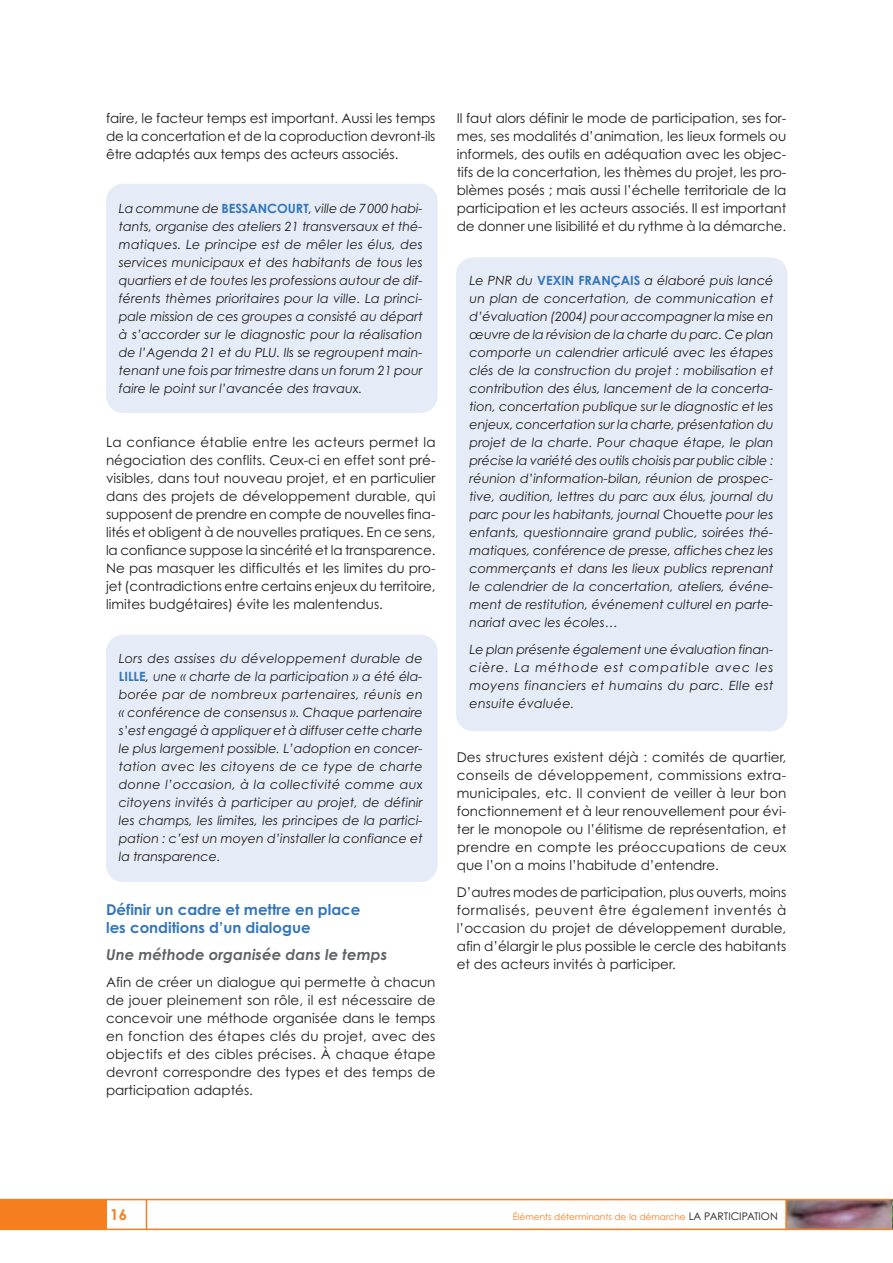
<style>
.page{position:relative;width:893px;height:1263px;background:#fff}
.page>*{position:absolute;margin:0;border:0;box-sizing:border-box;transform-origin:0 0}
.t1{font:700 15px/18px "Century Gothic";color:#3376bc}
.t2{font:italic 700 15px "Century Gothic";color:#616466}
.t3{font:700 15px "Century Gothic";color:#f57f1e}
.t4{font:13.5px/18px "Century Gothic";color:#201d1d;text-align:justify}
.t5{font:italic 12.75px/18px "Century Gothic";color:#201d1d;text-align:justify}
.t6{font:9px "Century Gothic";color:#f57f1e}
.s1{font-weight:700;font-style:normal;color:#3376bc}
.s2{font-style:normal}
.s3{font-size:10.5px;color:#201d1d}
</style>
<div class="page">
<div style="left:456px;top:257px;width:331px;height:474px;background:#e6ecf7;border-radius:17px"></div>
<div style="left:106px;top:184px;width:332px;height:229px;background:#e6ecf7;border-radius:17px"></div>
<div style="left:106px;top:635px;width:332px;height:247px;background:#e6ecf7;border-radius:17px"></div>
<div style="left:0;top:1199px;width:106px;height:30px;background:#f57f1e"></div>
<img style="left:787px;top:1200px;width:105px;height:29px">
<hr style="left:0;top:1199px;width:892px;height:1px;background:#f58023">
<hr style="left:0;top:1229px;width:892px;height:1px;background:#f58023">
<hr style="left:785px;top:1199px;width:2px;height:30px;background:#f58023">
<hr style="left:146px;top:1199px;width:1px;height:30px;background:#f58023">
<hr style="left:892px;top:1200px;width:1px;height:30px;background:#f57f1e">
<p class="t4" style="left:106px;top:110px;width:331px">faire, le facteur temps est important. Aussi les temps de la concertation et de la coproduction devront-ils être adaptés aux temps des acteurs associés.</p>
<p class="t5" style="left:119px;top:201px;width:305px">La commune de <span class="s1">BESSANCOURT</span>, ville de 7000 habi&shy;tants, organise des ateliers 21 transversaux et thé&shy;matiques. Le principe est de mêler les élus, des services municipaux et des habitants de tous les quartiers et de toutes les professions autour de dif&shy;férents thèmes prioritaires pour la ville. La princi&shy;pale mission de ces groupes a consisté au départ à s’accorder sur le diagnostic pour la réalisation de l’Agenda 21 et du PLU. Ils se regroupent main&shy;tenant une fois par trimestre dans un forum 21 pour faire le point sur l’avancée des travaux.</p>
<p class="t4" style="left:106px;top:434px;width:331px">La confiance établie entre les acteurs permet la négociation des conflits. Ceux-ci en effet sont pré&shy;visibles, dans tout nouveau projet, et en particulier dans des projets de développement durable, qui supposent de prendre en compte de nouvelles fina&shy;lités et obligent à de nouvelles pratiques. En ce sens, la confiance suppose la sincérité et la transparence.<br>Ne pas masquer les difficultés et les limites du pro&shy;jet (contradictions entre certains enjeux du territoire, limites budgétaires) évite les malentendus.</p>
<p class="t5" style="left:119px;top:650px;width:305px">Lors des assises du développement durable de <span class="s1">LILLE</span>, une « charte de la participation » a été éla&shy;borée par de nombreux partenaires, réunis en « conférence de consensus ». Chaque partenaire s’est engagé à appliquer et à diffuser cette charte le plus largement possible. L’adoption en concer&shy;tation avec les citoyens de ce type de charte donne l’occasion, à la collectivité comme aux citoyens invités à participer au projet, de définir les champs, les limites, les principes de la partici&shy;pation : c’est un moyen d’installer la confiance et la transparence.</p>
<p class="t1" style="left:106px;top:902px;width:256px">Définir un cadre et mettre en place les conditions d’un dialogue</p>
<p class="t2" style="left:106px;top:949px;width:283px">Une méthode organisée dans le temps</p>
<p class="t4" style="left:106px;top:974px;width:331px">Afin de créer un dialogue qui permette à chacun de jouer pleinement son rôle, il est nécessaire de concevoir une méthode organisée dans le temps en fonction des étapes clés du projet, avec des objectifs et des cibles précises. À chaque étape devront correspondre des types et des temps de participation adaptés.</p>
<p class="t4" style="left:457px;top:110px;width:331px">Il faut alors définir le mode de participation, ses for&shy;mes, ses modalités d’animation, les lieux formels ou informels, des outils en adéquation avec les objec&shy;tifs de la concertation, les thèmes du projet, les pro&shy;blèmes posés ; mais aussi l’échelle territoriale de la participation et les acteurs associés. Il est important de donner une lisibilité et du rythme à la démarche.</p>
<p class="t5" style="left:469px;top:273px;width:305px">Le PNR du <span class="s1">VEXIN FRANÇAIS</span> a élaboré puis lancé un plan de concertation, de communication et d’évaluation (2004) pour accompagner la mise en œuvre de la révision de la charte du parc. Ce plan comporte un calendrier articulé avec les étapes clés de la construction du projet : mobilisation et contribution des élus, lancement de la concerta&shy;tion, concertation publique sur le diagnostic et les enjeux, concertation sur la charte, présentation du projet de la charte. Pour chaque étape, le plan précise la variété des outils choisis par public cible : réunion d’information-bilan, réunion de prospec&shy;tive, audition, lettres du parc aux élus, journal du parc pour les habitants, journal <span class="s2">Chouette</span> pour les enfants, questionnaire grand public, soirées thé&shy;matiques, conférence de presse, affiches chez les commerçants et dans les lieux publics reprenant le calendrier de la concertation, ateliers, événe&shy;ment de restitution, événement culturel en parte&shy;nariat avec les écoles…</p>
<p class="t5" style="left:469px;top:642px;width:305px">Le plan présente également une évaluation finan&shy;cière. La méthode est compatible avec les moyens financiers et humains du parc. Elle est ensuite évaluée.</p>
<p class="t4" style="left:457px;top:749px;width:331px">Des structures existent déjà : comités de quartier, conseils de développement, commissions extra&shy;municipales, etc. Il convient de veiller à leur bon fonctionnement et à leur renouvellement pour évi&shy;ter le monopole ou l’élitisme de représentation, et prendre en compte les préoccupations de ceux que l’on a moins l’habitude d’entendre.</p>
<p class="t4" style="left:457px;top:884px;width:331px">D’autres modes de participation, plus ouverts, moins formalisés, peuvent être également inventés à l’occasion du projet de développement durable, afin d’élargir le plus possible le cercle des habitants et des acteurs invités à participer.</p>
<p class="t3" style="left:110px;top:1209px;width:18px">16</p>
<p class="t6" style="left:513px;top:1214px;width:266px">Éléments déterminants de la démarche <span class="s3">LA PARTICIPATION</span></p>
</div>
